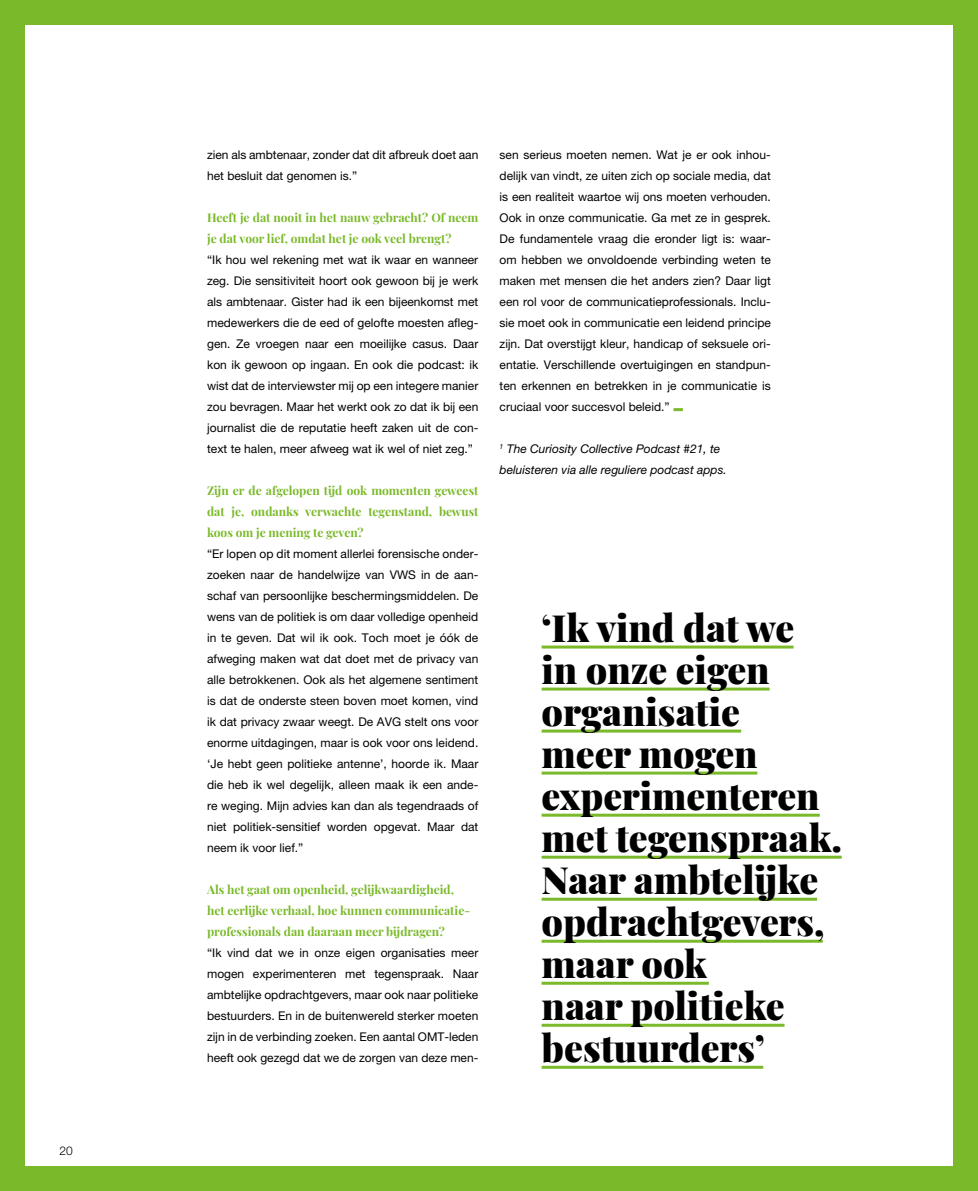
<style>
.page{position:relative;width:978px;height:1191px;background:#fff}
.page>*{position:absolute;margin:0;border:0;box-sizing:border-box;transform-origin:0 0}
.t1{font:900 37.5px/42px "Playfair Display";color:#000}
.t2{font:12px/21px "Helvetica Neue LT Pro";color:#000;text-align:justify}
.t3{font:700 12px/21px "Playfair Display";color:#7ab929}
.t4{font:italic 12px/21px "Helvetica Neue LT Pro";color:#000}
.t5{font:300 12px "Helvetica Neue LT Pro";color:#000}
</style>
<div class="page">
<div style="left:0;top:0;width:978px;height:24px;background:#7ab929"></div>
<div style="left:0;top:1167px;width:978px;height:24px;background:#7ab929"></div>
<hr style="left:542px;top:687px;width:228px;height:3px;background:#7ab929">
<hr style="left:542px;top:855px;width:300px;height:3px;background:#7ab929">
<hr style="left:542px;top:897px;width:275px;height:3px;background:#7ab929">
<hr style="left:542px;top:939px;width:281px;height:3px;background:#7ab929">
<hr style="left:542px;top:981px;width:167px;height:3px;background:#7ab929">
<hr style="left:542px;top:1023px;width:242px;height:3px;background:#7ab929">
<hr style="left:542px;top:1065px;width:221px;height:3px;background:#7ab929">
<hr style="left:542px;top:645px;width:252px;height:3px;background:#7ab929">
<hr style="left:542px;top:813px;width:278px;height:3px;background:#7ab929">
<hr style="left:542px;top:771px;width:215px;height:3px;background:#7ab929">
<hr style="left:542px;top:729px;width:199px;height:3px;background:#7ab929">
<div style="left:0;top:0;width:24px;height:1191px;background:#7ab929"></div>
<div style="left:954px;top:0;width:24px;height:1191px;background:#7ab929"></div>
<svg style="left:674px;top:408px;width:9px;height:3px"></svg>
<p class="t5" style="left:60px;top:1143px;width:15px">20</p>
<p class="t2" style="left:207px;top:144px;width:273px">zien als ambtenaar, zonder dat dit afbreuk doet aan het besluit dat genomen is.”</p>
<p class="t3" style="left:207px;top:206px;width:273px">Heeft je dat nooit in het nauw gebracht? Of neem je dat voor lief, omdat het je ook veel brengt?</p>
<p class="t2" style="left:207px;top:249px;width:273px">“Ik hou wel rekening met wat ik waar en wanneer zeg. Die sensitiviteit hoort ook gewoon bij je werk als ambtenaar. Gister had ik een bijeenkomst met medewerkers die de eed of gelofte moesten afleg&shy;gen. Ze vroegen naar een moeilijke casus. Daar kon ik gewoon op ingaan. En ook die podcast: ik wist dat de interviewster mij op een integere manier zou bevragen. Maar het werkt ook zo dat ik bij een journalist die de reputatie heeft zaken uit de con&shy;text te halen, meer afweeg wat ik wel of niet zeg.”</p>
<p class="t3" style="left:207px;top:479px;width:273px;text-align:justify">Zijn er de afgelopen tijd ook momenten geweest dat je, ondanks verwachte tegenstand, bewust koos om je mening te geven?</p>
<p class="t2" style="left:207px;top:543px;width:273px">“Er lopen op dit moment allerlei forensische onder&shy;zoeken naar de handelwijze van VWS in de aan&shy;schaf van persoonlijke beschermingsmiddelen. De wens van de politiek is om daar volledige openheid in te geven. Dat wil ik ook. Toch moet je óók de afweging maken wat dat doet met de privacy van alle betrokkenen. Ook als het algemene sentiment is dat de onderste steen boven moet komen, vind ik dat privacy zwaar weegt. De AVG stelt ons voor enorme uitdagingen, maar is ook voor ons leidend. ‘Je hebt geen politieke antenne’, hoorde ik. Maar die heb ik wel degelijk, alleen maak ik een ande&shy;re weging. Mijn advies kan dan als tegendraads of niet politiek-sensitief worden opgevat. Maar dat neem ik voor lief.”</p>
<p class="t3" style="left:207px;top:878px;width:265px">Als het gaat om openheid, gelijkwaardigheid, het eerlijke verhaal, hoe kunnen communicatie&shy;professionals dan daaraan meer bijdragen?</p>
<p class="t2" style="left:207px;top:942px;width:273px">“Ik vind dat we in onze eigen organisaties meer mogen experimenteren met tegenspraak. Naar ambtelijke opdrachtgevers, maar ook naar politieke bestuurders. En in de buitenwereld sterker moeten zijn in de verbinding zoeken. Een aantal OMT-leden heeft ook gezegd dat we de zorgen van deze men-</p>
<p class="t2" style="left:500px;top:144px;width:273px">sen serieus moeten nemen. Wat je er ook inhou&shy;delijk van vindt, ze uiten zich op sociale media, dat is een realiteit waartoe wij ons moeten verhouden.<br>Ook in onze communicatie. Ga met ze in gesprek.<br>De fundamentele vraag die eronder ligt is: waar&shy;om hebben we onvoldoende verbinding weten te maken met mensen die het anders zien? Daar ligt een rol voor de communicatieprofessionals. Inclu&shy;sie moet ook in communicatie een leidend principe zijn. Dat overstijgt kleur, handicap of seksuele ori&shy;ëntatie. Verschillende overtuigingen en standpun&shy;ten erkennen en betrekken in je communicatie is cruciaal voor succesvol beleid.”</p>
<p class="t4" style="left:500px;top:438px;width:229px"><sup>1</sup> The Curiosity Collective Podcast #21, te beluisteren via alle reguliere podcast apps.</p>
<h1 class="t1" style="left:542px;top:604px;width:302px">‘Ik vind dat we<br>in onze eigen organisatie<br>meer mogen experimenteren met tegenspraak.<br>Naar ambtelijke opdrachtgevers, maar ook<br>naar politieke bestuurders’</h1>
</div>
